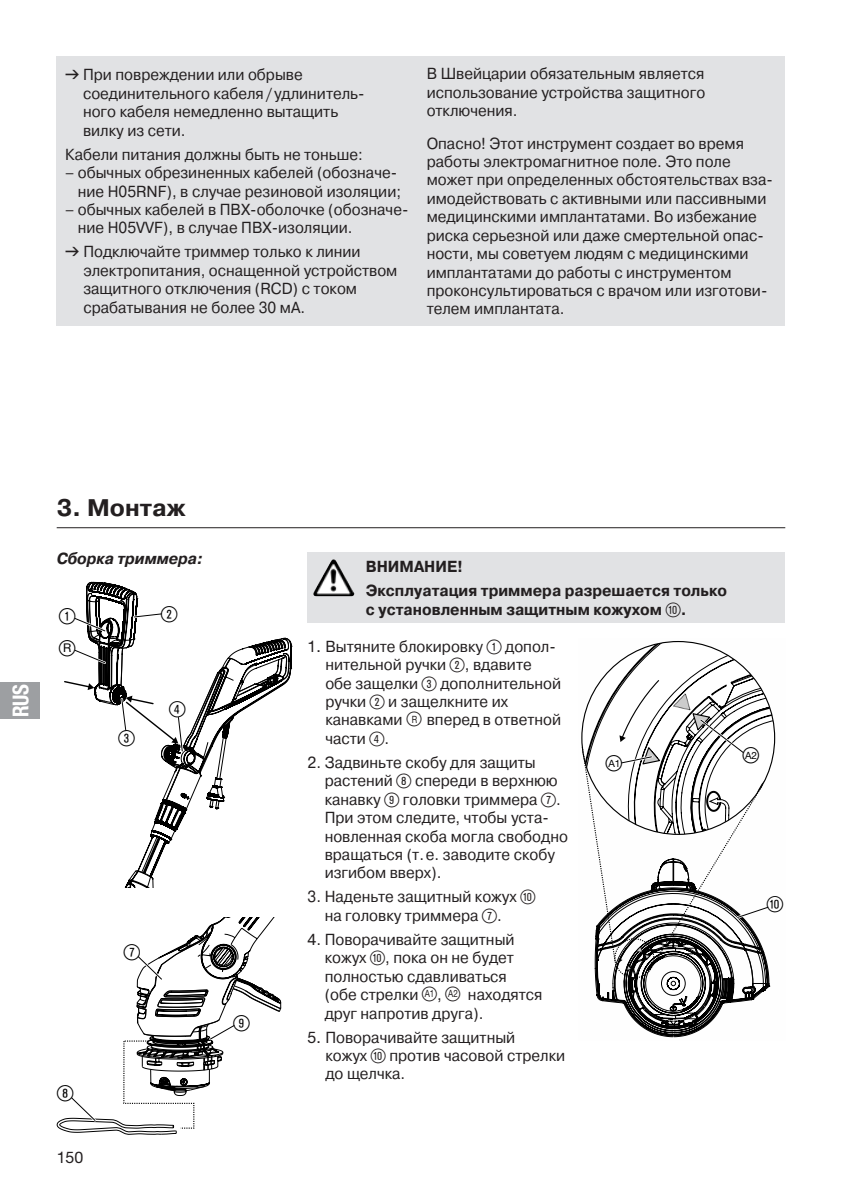
<style>
.page{position:relative;width:842px;height:1191px;background:#fff}
.page>*{position:absolute;margin:0;border:0;box-sizing:border-box;transform-origin:0 0}
.t1{font:24px "GARDENA Pro CYR Bold";color:#231f20}
.t2{font:22px "Ziffernim Kreisund Quadrat BQ";color:#000}
.t3{font:22px "GARDENA Pro Bo Cond";color:#fff;scale:.95 1}
.t4{font:16px/18.4px "GARDENA Pro CYR Regular";color:#231f20;scale:.95 1}
.t5{font:16px/24px "GARDENA Pro CYR Bold";color:#231f20;scale:.95 1}
.t6{font:16px "GARDENA Pro CYR Bo Ita";color:#231f20;scale:.95 1}
.t7{font:16px "GARDENA Pro";color:#231f20}
.t8{font:10px "GARDENA Pro";color:#000}
.s1{font-family:"Formdruck"}
.s2{font-family:"Ziffernim Kreisund Quadrat BQ";font-size:20px}
.s3{font-family:"GARDENA Pro"}
.s4{font-family:"GARDENA Pro";font-size:10px}
.s5{font-family:"Ziffernim Kreisund Quadrat BQ";font-size:22px}
</style>
<div class="page">
<hr style="left:57px;top:527px;width:728px;height:1px;background:#231f20">
<div style="left:308px;top:552px;width:477px;height:71px;background:#e1e2e4"></div>
<svg style="left:64px;top:581px;width:228px;height:307px"></svg>
<svg style="left:57px;top:917px;width:225px;height:218px"></svg>
<img style="left:315px;top:559px;width:18px;height:31px">
<svg style="left:602px;top:641px;width:153px;height:397px"></svg>
<svg style="left:581px;top:678px;width:195px;height:359px"></svg>
<div style="left:57px;top:57px;width:728px;height:269px;background:#e1e2e4"></div>
<div style="left:0;top:682px;width:40px;height:36px;background:#9d9fa2"></div>
<p class="t4" style="left:83px;top:66px;width:295px;text-indent:-18px"><span class="s1">v</span> При повреждении или обрыве соединительного кабеля/ удлинитель&shy;ного кабеля немедленно вытащить вилку из сети.</p>
<p class="t4" style="left:65px;top:145px;width:315px">Кабели питания должны быть не тоньше:</p>
<p class="t4" style="left:65px;top:164px;width:355px;text-align:right">– обычных обрезиненных кабелей (обозначе&shy;ние H05RNF), в случае резиновой изоляции;</p>
<p class="t4" style="left:78px;top:200px;width:349px;text-indent:-13px">– обычных кабелей в ПВХ- оболочке (обозначе&shy;ние H05VVF), в случае ПВХ- изоляции.</p>
<p class="t4" style="left:83px;top:243px;width:332px;text-indent:-18px"><span class="s1">v</span> Подключайте триммер только к линии электропитания, оснащенной устройством защитного отключения (RCD) с током срабатывания не более 30 мА.</p>
<p class="t4" style="left:427px;top:65px;width:295px;text-align:justify">В Швейцарии обязательным является использование устройства защитного отключения.</p>
<p class="t4" style="left:427px;top:134px;width:366px">Опасно! Этот инструмент создает во время работы электромагнитное поле. Это поле может при определенных обстоятельствах вза&shy;имодействовать с активными или пассивными медицинскими имплантатами. Во избежание риска серьезной или даже смертельной опас&shy;ности, мы советуем людям с медицинскими имплантатами до работы с инструментом проконсультироваться с врачом или изготови&shy;телем имплантата.</p>
<h2 class="t3" style="left:7px;top:717px;width:37px;rotate:-90deg">RUS</h2>
<h1 class="t1" style="left:57px;top:494px;width:130px">3. Moнтаж</h1>
<p class="t6" style="left:57px;top:549px;width:155px">Сборка триммера:</p>
<h2 class="t2" style="left:59px;top:603px;width:18px">1</h2>
<h2 class="t2" style="left:161px;top:601px;width:18px">2</h2>
<h2 class="t2" style="left:59px;top:635px;width:18px">ß<sup>R</sup></h2>
<h2 class="t2" style="left:119px;top:725px;width:18px">3</h2>
<h2 class="t2" style="left:169px;top:697px;width:18px">4</h2>
<h2 class="t2" style="left:124px;top:939px;width:18px">7</h2>
<h2 class="t2" style="left:57px;top:1080px;width:18px">8</h2>
<p class="t7" style="left:57px;top:1147px;width:28px">150</p>
<h2 class="t2" style="left:233px;top:1010px;width:18px">9</h2>
<p class="t5" style="left:366px;top:555px;width:382px">ВНИМАНИЕ!<br>Эксплуатация триммера разрешается только</p>
<p class="t5" style="left:366px;top:597px;width:339px">с установленным защитным кожухом <span class="s2">0</span>.</p>
<p class="t4" style="left:325px;top:637px;width:250px;text-indent:-18px"><span class="s3">1.</span> Вытяните блокировку <span class="s2">1</span> допол&shy;нительной ручки <span class="s2">2</span>, вдавите обе защелки <span class="s2">3</span> дополнительной ручки <span class="s2">2</span> и защелкните их канавками <span class="s2">ß</span><span class="s4">R</span> вперед в ответной части <span class="s2">4</span>.</p>
<p class="t4" style="left:325px;top:753px;width:258px;text-indent:-17px">2. Задвиньте скобу для защиты растений <span class="s2">8</span> спереди в верхнюю канавку <span class="s2">9</span> головки триммера <span class="s2">7</span>.<br>При этом следите, чтобы уста&shy;новленная скоба могла свободно вращаться (т.е. заводите скобу изгибом вверх).</p>
<p class="t4" style="left:325px;top:887px;width:223px;text-indent:-17px">3. Наденьте защитный кожух <span class="s2">0 </span>на головку триммера <span class="s2">7</span>.</p>
<p class="t4" style="left:325px;top:930px;width:201px;text-indent:-17px">4. Поворачивайте защитный кожух <span class="s2">0</span>, пока он не будет полностью сдавливаться (обе стрелки <span class="s2">ß</span><sup>A1</sup> , <span class="s2">ß</span></p>
<p class="t8" style="left:606px;top:757px;width:18px"><span class="s5">ß</span>A 1</p>
<p class="t4" style="left:325px;top:985px;width:231px;text-indent:124px"><sup>A2</sup> находятся друг напротив друга).</p>
<p class="t4" style="left:325px;top:1028px;width:254px;text-indent:-18px"><span class="s3">5.</span> Поворачивайте защитный<br>кожух <span class="s2">0</span> против часовой стрелки до щелчка.</p>
<p class="t8" style="left:743px;top:749px;width:18px"><span class="s5">ß</span>A 2</p>
<h2 class="t2" style="left:767px;top:891px;width:18px">0</h2>
</div>
